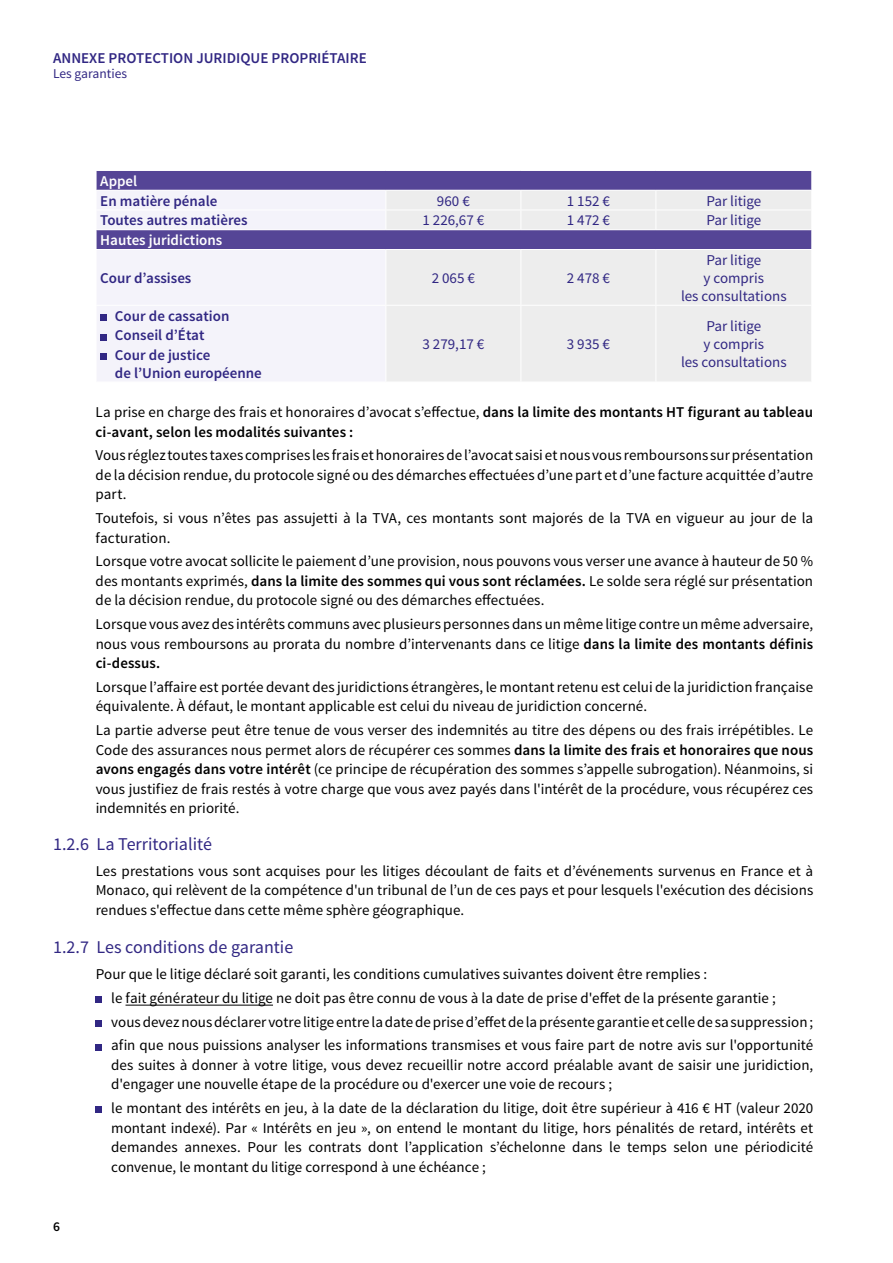
<style>
.page{position:relative;width:893px;height:1263px;background:#fff}
.page>*{position:absolute;margin:0;border:0;box-sizing:border-box;transform-origin:0 0}
.t1{font:18px "Source Sans Pro";color:#312783}
.t2{font:15px/19.5px "Source Sans Pro";letter-spacing:.005em;color:#000;text-align:justify}
.t3{font:600 15px/19.5px "Source Sans Pro";color:#312783}
.t4{font:600 15px/19.5px "Source Sans Pro";letter-spacing:.005em;color:#000}
.t5{font:15px/18px "Source Sans Pro";color:#312783;text-align:center}
.t6{font:600 15px "Source Sans Pro";color:#fff}
.t7{font:13.5px "Source Sans Pro";color:#312783}
.t8{font:600 13.5px "Source Sans Pro";color:#000}
.s1{font-weight:400}
.s2{font-weight:600}
</style>
<div class="page">
<hr style="left:126px;top:1005px;width:147px;height:1px;background:#000">
<div style="left:97px;top:171px;width:714px;height:19px;background:#554596"></div>
<svg style="left:97px;top:191px;width:289px;height:190px;fill:#f4f3fa"></svg>
<svg style="left:386px;top:191px;width:425px;height:190px;background:#dddce4"></svg>
<hr style="left:96px;top:210px;width:290px;height:1px;background:#fff">
<hr style="left:386px;top:210px;width:135px;height:1px;background:#fff">
<svg style="left:385px;top:191px;width:1px;height:38px"></svg>
<hr style="left:521px;top:210px;width:135px;height:1px;background:#fff">
<svg style="left:520px;top:191px;width:1px;height:38px"></svg>
<hr style="left:656px;top:210px;width:156px;height:1px;background:#fff">
<svg style="left:655px;top:191px;width:1px;height:38px"></svg>
<hr style="left:96px;top:229px;width:290px;height:1px;background:#fff">
<svg style="left:96px;top:171px;width:1px;height:78px"></svg>
<hr style="left:386px;top:229px;width:135px;height:1px;background:#fff">
<hr style="left:521px;top:229px;width:135px;height:1px;background:#fff">
<hr style="left:656px;top:229px;width:156px;height:1px;background:#fff">
<svg style="left:811px;top:171px;width:1px;height:78px"></svg>
<hr style="left:96px;top:249px;width:290px;height:1px;background:#fff">
<hr style="left:386px;top:249px;width:135px;height:1px;background:#fff">
<hr style="left:385px;top:250px;width:1px;height:55px;background:#fff">
<hr style="left:521px;top:249px;width:135px;height:1px;background:#fff">
<hr style="left:520px;top:250px;width:1px;height:55px;background:#fff">
<hr style="left:656px;top:249px;width:156px;height:1px;background:#fff">
<hr style="left:655px;top:250px;width:1px;height:55px;background:#fff">
<hr style="left:96px;top:305px;width:290px;height:1px;background:#fff">
<hr style="left:386px;top:305px;width:135px;height:1px;background:#fff">
<hr style="left:385px;top:306px;width:1px;height:76px;background:#fff">
<hr style="left:521px;top:305px;width:135px;height:1px;background:#fff">
<hr style="left:520px;top:306px;width:1px;height:76px;background:#fff">
<hr style="left:656px;top:305px;width:156px;height:1px;background:#fff">
<hr style="left:655px;top:306px;width:1px;height:76px;background:#fff">
<div style="left:100px;top:314px;width:7px;height:7px;background:#312783"></div>
<div style="left:100px;top:334px;width:7px;height:6px;background:#312783"></div>
<div style="left:100px;top:353px;width:7px;height:7px;background:#312783"></div>
<div style="left:96px;top:996px;width:6px;height:7px;background:#312783"></div>
<div style="left:96px;top:1020px;width:6px;height:7px;background:#312783"></div>
<svg style="left:96px;top:1044px;width:6px;height:6px"></svg>
<svg style="left:96px;top:1107px;width:6px;height:6px"></svg>
<p class="t3" style="left:53px;top:49px;width:315px">ANNEXE PROTECTION JURIDIQUE PROPRIÉTAIRE</p>
<p class="t7" style="left:53px;top:66px;width:75px">Les garanties</p>
<p class="t6" style="left:100px;top:172px;width:38px">Appel</p>
<p class="t3" style="left:100px;top:191px;width:119px">En matière pénale</p>
<p class="t5" style="left:437px;top:192px;width:34px">960 €</p>
<p class="t5" style="left:567px;top:192px;width:45px">1 152 €</p>
<p class="t5" style="left:706px;top:192px;width:56px">Par litige</p>
<p class="t3" style="left:100px;top:211px;width:149px">Toutes autres matières</p>
<p class="t5" style="left:422px;top:212px;width:63px">1 226,67 €</p>
<p class="t5" style="left:567px;top:212px;width:45px">1 472 €</p>
<p class="t5" style="left:706px;top:212px;width:56px">Par litige</p>
<p class="t6" style="left:100px;top:231px;width:124px">Hautes juridictions</p>
<p class="t3" style="left:100px;top:269px;width:93px">Cour d’assises</p>
<p class="t5" style="left:432px;top:269px;width:45px">2 065 €</p>
<p class="t5" style="left:567px;top:269px;width:45px">2 478 €</p>
<p class="t5" style="left:681px;top:251px;width:107px">Par litige<br>y compris<br>les consultations</p>
<p class="t3" style="left:115px;top:306px;width:116px">Cour de cassation<br>Conseil d’État<br>Cour de justice</p>
<p class="t3" style="left:115px;top:363px;width:148px">de l’Union européenne</p>
<p class="t5" style="left:681px;top:318px;width:107px">Par litige<br>y compris<br>les consultations</p>
<p class="t4" style="left:96px;top:403px;width:719px"><span class="s1">La prise en charge des frais et honoraires d’avocat s’effectue,</span> dans la limite des montants HT figurant au tableau ci-avant, selon les modalités suivantes :</p>
<p class="t2" style="left:96px;top:446px;width:719px">Vous réglez toutes taxes comprises les frais et honoraires de l’avocat saisi et nous vous remboursons sur présentation de la décision rendue, du protocole signé ou des démarches effectuées d’une part et d’une facture acquittée d’autre part.</p>
<p class="t2" style="left:96px;top:509px;width:719px">Toutefois, si vous n’êtes pas assujetti à la TVA, ces montants sont majorés de la TVA en vigueur au jour de la facturation.</p>
<p class="t2" style="left:96px;top:552px;width:719px">Lorsque votre avocat sollicite le paiement d’une provision, nous pouvons vous verser une avance à hauteur de 50 % des montants exprimés, <span class="s2">dans la limite des sommes qui vous sont réclamées.</span> Le solde sera réglé sur présentation de la décision rendue, du protocole signé ou des démarches effectuées.</p>
<p class="t2" style="left:96px;top:615px;width:719px">Lorsque vous avez des intérêts communs avec plusieurs personnes dans un même litige contre un même adversaire, nous vous remboursons au prorata du nombre d’intervenants dans ce litige <span class="s2">dans la limite des montants définis ci-dessus.</span></p>
<p class="t2" style="left:96px;top:677px;width:719px">Lorsque l’affaire est portée devant des juridictions étrangères, le montant retenu est celui de la juridiction française équivalente. À défaut, le montant applicable est celui du niveau de juridiction concerné.</p>
<p class="t2" style="left:96px;top:721px;width:719px">La partie adverse peut être tenue de vous verser des indemnités au titre des dépens ou des frais irrépétibles. Le Code des assurances nous permet alors de récupérer ces sommes <span class="s2">dans la limite des frais et honoraires que nous avons engagés dans votre intérêt</span> (ce principe de récupération des sommes s’appelle subrogation). Néanmoins, si vous justifiez de frais restés à votre charge que vous avez payés dans l'intérêt de la procédure, vous récupérez ces indemnités en priorité.</p>
<p class="t1" style="left:53px;top:832px;width:160px">1.2.6 La Territorialité</p>
<p class="t2" style="left:96px;top:861px;width:719px">Les prestations vous sont acquises pour les litiges découlant de faits et d’événements survenus en France et à Monaco, qui relèvent de la compétence d'un tribunal de l’un de ces pays et pour lesquels l'exécution des décisions rendues s'effectue dans cette même sphère géographique.</p>
<p class="t1" style="left:53px;top:936px;width:242px">1.2.7 Les conditions de garantie</p>
<p class="t2" style="left:111px;top:962px;width:703px;line-height:23.7px;text-align:left;text-indent:-16px">Pour que le litige déclaré soit garanti, les conditions cumulatives suivantes doivent être remplies :<br>le fait générateur du litige ne doit pas être connu de vous à la date de prise d'effet de la présente garantie ;<br>vous devez nous déclarer votre litige entre la date de prise d’effet de la présente garantie et celle de sa suppression ; afin que nous puissions analyser les informations transmises et vous faire part de notre avis sur l'opportunité</p>
<p class="t2" style="left:111px;top:1055px;width:703px">des suites à donner à votre litige, vous devez recueillir notre accord préalable avant de saisir une juridiction, d'engager une nouvelle étape de la procédure ou d'exercer une voie de recours ;</p>
<p class="t2" style="left:111px;top:1099px;width:703px">le montant des intérêts en jeu, à la date de la déclaration du litige, doit être supérieur à 416 € HT (valeur 2020 montant indexé). Par « Intérêts en jeu », on entend le montant du litige, hors pénalités de retard, intérêts et demandes annexes. Pour les contrats dont l’application s’échelonne dans le temps selon une périodicité convenue, le montant du litige correspond à une échéance ;</p>
<p class="t5" style="left:422px;top:336px;width:63px">3 279,17 €</p>
<p class="t5" style="left:567px;top:336px;width:45px">3 935 €</p>
<p class="t8" style="left:53px;top:1218px;width:8px">6</p>
</div>
